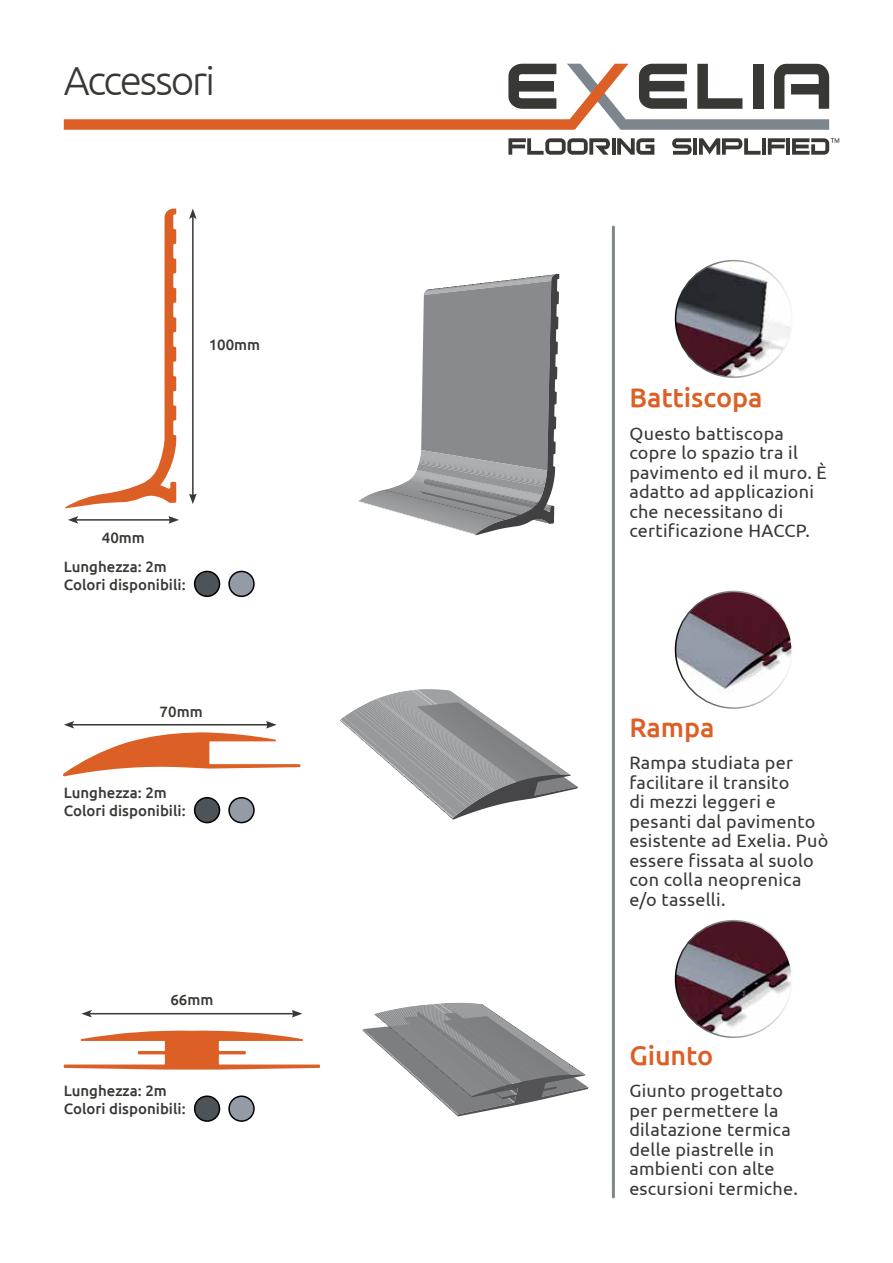
<style>
.page{position:relative;width:893px;height:1263px;background:#fff}
.page>*{position:absolute;margin:0;border:0;box-sizing:border-box;transform-origin:0 0}
.t1{font:300 40.5px "Ubuntu";letter-spacing:-.05em;color:#383935}
.t2{font:500 27px "Ubuntu";letter-spacing:-.005em;color:#dc6026}
.t3{font:18px/19.5px "Ubuntu";letter-spacing:.015em;color:#383935}
.t4{font:500 15px/18px "Ubuntu";color:#383935}
</style>
<div class="page">
<svg style="left:64px;top:64px;width:765px;height:66px"></svg>
<svg style="left:508px;top:138px;width:102px;height:17px"></svg>
<hr style="left:612px;top:138px;width:3px;height:17px;background:#383935">
<svg style="left:617px;top:138px;width:37px;height:17px"></svg>
<svg style="left:672px;top:138px;width:20px;height:17px"></svg>
<hr style="left:693px;top:138px;width:4px;height:17px;background:#383935">
<svg style="left:699px;top:138px;width:62px;height:17px"></svg>
<hr style="left:762px;top:138px;width:4px;height:17px;background:#383935">
<svg style="left:768px;top:138px;width:17px;height:17px"></svg>
<hr style="left:786px;top:138px;width:4px;height:17px;background:#383935">
<svg style="left:792px;top:138px;width:47px;height:17px"></svg>
<hr style="left:612px;top:227px;width:3px;height:970px;background:#7c868c">
<div style="left:229px;top:571px;width:25px;height:25px;background:#929ba6;border-radius:50%"></div>
<div style="left:228px;top:571px;width:27px;height:26px;border:2px solid #000;border-radius:50%"></div>
<img style="left:675px;top:921px;width:117px;height:116px;border-radius:58px">
<div style="left:675px;top:920px;width:118px;height:118px;border:2px solid #fff;border-radius:50%"></div>
<svg style="left:64px;top:1030px;width:256px;height:39px"></svg>
<hr style="left:90px;top:1013px;width:204px;height:1px;background:#383935">
<svg style="left:81px;top:1010px;width:11px;height:7px"></svg>
<svg style="left:292px;top:1010px;width:10px;height:7px"></svg>
<div style="left:195px;top:1096px;width:25px;height:25px;background:#4d5357;border-radius:50%"></div>
<div style="left:194px;top:1095px;width:26px;height:27px;border:2px solid #000;border-radius:50%"></div>
<div style="left:229px;top:1096px;width:25px;height:25px;background:#929ba6;border-radius:50%"></div>
<div style="left:228px;top:1095px;width:27px;height:27px;border:2px solid #000;border-radius:50%"></div>
<svg style="left:362px;top:1003px;width:226px;height:113px"></svg>
<img style="left:675px;top:591px;width:117px;height:117px;border-radius:58px">
<div style="left:675px;top:591px;width:118px;height:118px;border:2px solid #fff;border-radius:50%"></div>
<div style="left:195px;top:798px;width:25px;height:24px;background:#4d5357;border-radius:50%"></div>
<div style="left:194px;top:797px;width:26px;height:26px;border:2px solid #000;border-radius:50%"></div>
<div style="left:229px;top:798px;width:25px;height:24px;background:#929ba6;border-radius:50%"></div>
<div style="left:228px;top:797px;width:27px;height:26px;border:2px solid #000;border-radius:50%"></div>
<div style="left:195px;top:571px;width:25px;height:25px;background:#4d5357;border-radius:50%"></div>
<div style="left:194px;top:571px;width:26px;height:26px;border:2px solid #000;border-radius:50%"></div>
<svg style="left:65px;top:209px;width:111px;height:299px"></svg>
<hr style="left:76px;top:519px;width:95px;height:2px;background:#383935">
<svg style="left:68px;top:516px;width:10px;height:8px"></svg>
<svg style="left:169px;top:516px;width:10px;height:8px"></svg>
<hr style="left:192px;top:217px;width:2px;height:279px;background:#383935">
<svg style="left:189px;top:209px;width:8px;height:10px"></svg>
<svg style="left:189px;top:494px;width:8px;height:10px"></svg>
<img style="left:675px;top:261px;width:117px;height:116px;border-radius:58px">
<div style="left:675px;top:260px;width:118px;height:118px;border:2px solid #fff;border-radius:50%"></div>
<svg style="left:358px;top:274px;width:201px;height:261px"></svg>
<svg style="left:63px;top:721px;width:237px;height:55px"></svg>
<svg style="left:340px;top:689px;width:238px;height:131px"></svg>
<h1 class="t1" style="left:64px;top:56px;width:153px">Accessori</h1>
<p class="t4" style="left:209px;top:335px;width:53px">100mm</p>
<p class="t4" style="left:102px;top:528px;width:44px">40mm</p>
<p class="t4" style="left:64px;top:557px;width:123px">Lunghezza: 2m<br>Colori disponibili:</p>
<p class="t4" style="left:160px;top:702px;width:44px">70mm</p>
<p class="t4" style="left:64px;top:783px;width:123px">Lunghezza: 2m<br>Colori disponibili:</p>
<p class="t4" style="left:170px;top:990px;width:44px">66mm</p>
<p class="t4" style="left:64px;top:1081px;width:123px">Lunghezza: 2m<br>Colori disponibili:</p>
<h2 class="t2" style="left:629px;top:380px;width:135px">Battiscopa</h2>
<p class="t3" style="left:629px;top:423px;width:199px">Questo battiscopa copre lo spazio tra il pavimento ed il muro. È adatto ad applicazioni che necessitano di certificazione HACCP.</p>
<h2 class="t2" style="left:629px;top:711px;width:87px">Rampa</h2>
<p class="t3" style="left:629px;top:752px;width:200px">Rampa studiata per facilitare il transito<br>di mezzi leggeri e pesanti dal pavimento esistente ad Exelia. Può essere fissata al suolo con colla neoprenica e/o tasselli.</p>
<h2 class="t2" style="left:629px;top:1039px;width:86px">Giunto</h2>
<p class="t3" style="left:629px;top:1080px;width:170px">Giunto progettato per permettere la dilatazione termica delle piastrelle in ambienti con alte escursioni termiche.</p>
</div>
